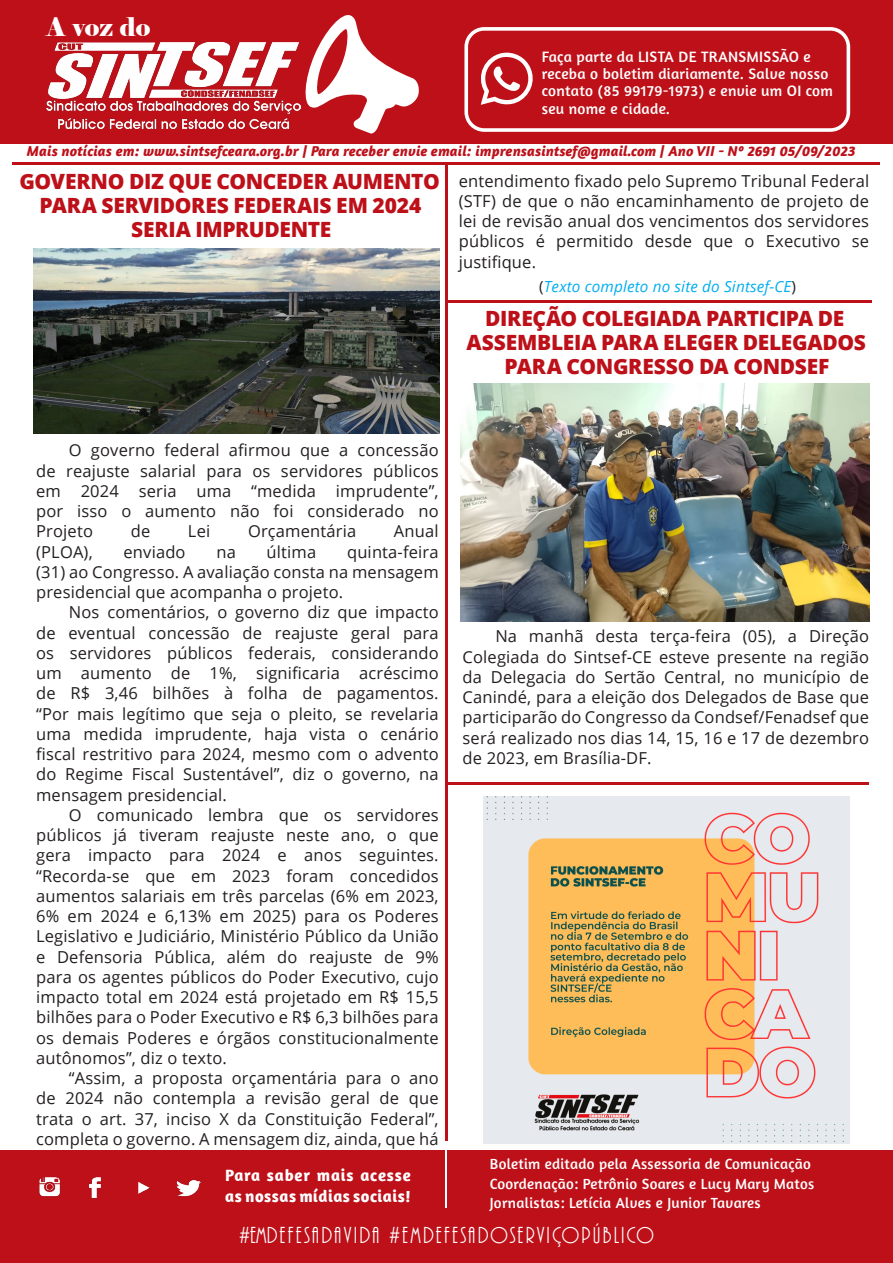
<style>
.page{position:relative;width:893px;height:1263px;background:#fff}
.page>*{position:absolute;margin:0;border:0;box-sizing:border-box;transform-origin:0 0}
.t1{font:25.65px "Elephant";color:#fff}
.t2{font:24px "ARBONNIE";letter-spacing:.09em;color:#fff}
.t3{font:800 21px/24px "Open Sans";letter-spacing:-.015em;color:#bd1019;text-align:center}
.t4{font:700 16.8px/20.1px "Amaranth";letter-spacing:.03em;color:#fff}
.t5{font:16.5px/20.2px "Open Sans";letter-spacing:.01em;color:#231f20;text-align:justify}
.t6{font:15.3px/17.4px "Amaranth";letter-spacing:.02em;color:#fff}
.t7{font:italic 15.3px "Open Sans";letter-spacing:.01em;color:#00aeef}
.t8{font:15px "Amaranth";letter-spacing:.02em;color:#fff}
.t9{font:italic 700 14.7px "Amaranth";letter-spacing:.01em;color:#bd1019}
.s1{font-style:normal;color:#231f20}
</style>
<div class="page">
<div style="left:0;top:0;width:893px;height:144px;background:#bd1019"></div>
<svg style="left:305px;top:15px;width:114px;height:119px"></svg>
<div style="left:0;top:1150px;width:893px;height:113px;background:#bd1019"></div>
<img style="left:46px;top:42px;width:254px;height:86px">
<hr style="left:12px;top:162px;width:867px;height:2px;background:#bd1019">
<hr style="left:445px;top:1150px;width:2px;height:57px;background:#fff">
<img style="left:39px;top:1177px;width:162px;height:21px">
<div style="left:464px;top:27px;width:386px;height:105px;border:4px solid #fff;border-radius:18px"></div>
<svg style="left:480px;top:53px;width:53px;height:52px"></svg>
<hr style="left:446px;top:163px;width:2px;height:978px;background:#bd1019">
<hr style="left:445px;top:782px;width:424px;height:2px;background:#bd1019">
<hr style="left:448px;top:300px;width:424px;height:2px;background:#bd1019">
<img style="left:460px;top:383px;width:409px;height:238px">
<img style="left:483px;top:797px;width:366px;height:346px">
<img style="left:33px;top:249px;width:406px;height:185px">
<p class="t1" style="left:46px;top:11px;width:105px">A voz do</p>
<p class="t6" style="left:542px;top:47px;width:293px">Faça parte da LISTA DE TRANSMISSÃO e receba o boletim diariamente. Salve nosso contato (85 99179-1973) e envie um OI com seu nome e cidade.</p>
<p class="t9" style="left:27px;top:142px;width:830px">Mais notícias em: www.sintsefceara.org.br | Para receber envie email: imprensasintsef@gmail.com | Ano VII - Nº 2691 05/09/2023</p>
<p class="t3" style="left:20px;top:168px;width:422px">GOVERNO DIZ QUE CONCEDER AUMENTO</p>
<p class="t3" style="left:40px;top:192px;width:383px">PARA SERVIDORES FEDERAIS EM 2024</p>
<p class="t3" style="left:131px;top:216px;width:202px">SERIA IMPRUDENTE</p>
<p class="t5" style="left:459px;top:170px;width:412px">entendimento fixado pelo Supremo Tribunal Federal (STF) de que o não encaminhamento de projeto de lei de revisão anual dos vencimentos dos servidores públicos é permitido desde que o Executivo se justifique.</p>
<p class="t7" style="left:539px;top:276px;width:258px"><span class="s1">(</span>Texto completo no site do Sintsef-CE<span class="s1">)</span></p>
<p class="t3" style="left:467px;top:306px;width:401px">DIREÇÃO COLEGIADA PARTICIPA DE<br>ASSEMBLEIA PARA ELEGER DELEGADOS</p>
<p class="t3" style="left:505px;top:354px;width:327px">PARA CONGRESSO DA CONDSEF</p>
<p class="t5" style="left:36px;top:440px;width:404px;text-indent:33px">O governo federal afirmou que a concessão de reajuste salarial para os servidores públicos em 2024 seria uma “medida imprudente”, por isso o aumento não foi considerado no Projeto</p>
<p class="t5" style="left:131px;top:521px;width:21px">de</p>
<p class="t5" style="left:188px;top:521px;width:24px">Lei</p>
<p class="t5" style="left:248px;top:521px;width:110px">Orçamentária</p>
<p class="t5" style="left:394px;top:521px;width:46px">Anual</p>
<p class="t5" style="left:36px;top:541px;width:58px">(PLOA),</p>
<p class="t5" style="left:124px;top:541px;width:64px">enviado</p>
<p class="t5" style="left:216px;top:541px;width:21px">na</p>
<p class="t5" style="left:267px;top:541px;width:51px">última</p>
<p class="t5" style="left:36px;top:541px;width:404px;text-indent:311px">quinta-feira (31) ao Congresso. A avaliação consta na mensagem presidencial que acompanha o projeto.</p>
<p class="t5" style="left:36px;top:602px;width:404px;text-indent:33px">Nos comentários, o governo diz que impacto de eventual concessão de reajuste geral para os servidores públicos federais, considerando um aumento de 1%, significaria acréscimo de R$ 3,46 bilhões à folha de pagamentos. “Por mais legítimo que seja o pleito, se revelaria uma medida imprudente, haja vista o cenário fiscal restritivo para 2024, mesmo com o advento do Regime Fiscal Sustentável”, diz o governo, na mensagem presidencial.</p>
<p class="t5" style="left:36px;top:804px;width:404px;text-indent:33px">O comunicado lembra que os servidores públicos já tiveram reajuste neste ano, o que gera impacto para 2024 e anos seguintes. “Recorda-se que em 2023 foram concedidos aumentos salariais em três parcelas (6% em 2023, 6% em 2024 e 6,13% em 2025) para os Poderes Legislativo e Judiciário, Ministério Público da União e Defensoria Pública, além do reajuste de 9% para os agentes públicos do Poder Executivo, cujo impacto total em 2024 está projetado em R$ 15,5 bilhões para o Poder Executivo e R$ 6,3 bilhões para os demais Poderes e órgãos constitucionalmente autônomos”, diz o texto.</p>
<p class="t5" style="left:36px;top:1068px;width:404px;text-indent:33px">“Assim, a proposta orçamentária para o ano de 2024 não contempla a revisão geral de que trata o art. 37, inciso X da Constituição Federal”, completa o governo. A mensagem diz, ainda, que há</p>
<p class="t4" style="left:225px;top:1165px;width:187px">Para saber mais acesse as nossas mídias sociais!</p>
<p class="t5" style="left:463px;top:626px;width:408px;text-indent:33px">Na manhã desta terça-feira (05), a Direção Colegiada do Sintsef-CE esteve presente na região da Delegacia do Sertão Central, no município de Canindé, para a eleição dos Delegados de Base que participarão do Congresso da Condsef/Fenadsef que será realizado nos dias 14, 15, 16 e 17 de dezembro de 2023, em Brasília-DF.</p>
<p class="t8" style="left:490px;top:1155px;width:323px">Boletim editado pela Assessoria de Comunicação</p>
<p class="t8" style="left:490px;top:1175px;width:326px">Coordenação: Petrônio Soares e Lucy Mary Matos</p>
<p class="t8" style="left:490px;top:1194px;width:272px">Jornalistas: Letícia Alves e Junior Tavares</p>
<p class="t2" style="left:239px;top:1223px;width:416px">#EMDEFESADAVIDA #EMDEFESADOSERVIÇOPÚBLICO</p>
</div>
